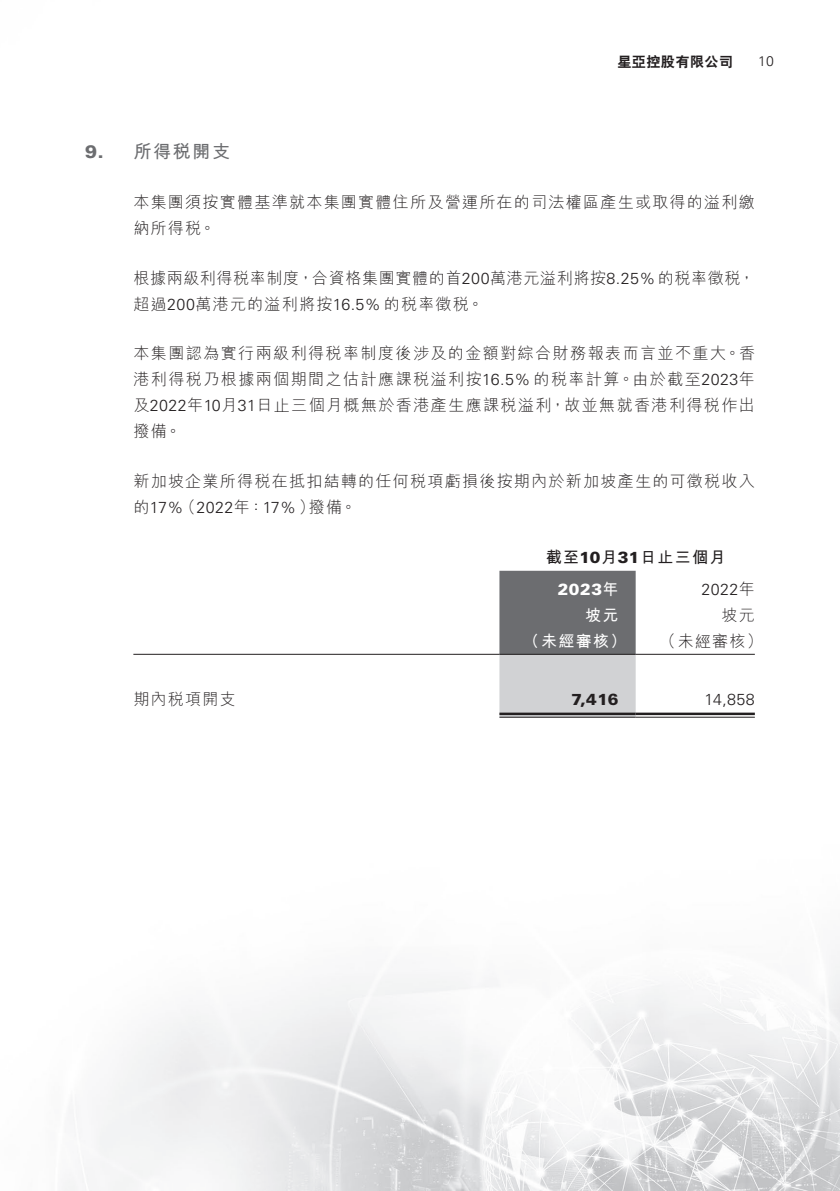
<style>
.page{position:relative;width:840px;height:1191px;background:#fff}
.page>*{position:absolute;margin:0;border:0;box-sizing:border-box;transform-origin:0 0}
.t1{font:700 18px "M Hei HK";letter-spacing:.09em;color:#6c6d70}
.t2{font:300 16px/26px "M Hei HK";letter-spacing:.08em;color:#231f20}
.t3{font:300 16px/26px "M Hei HK";letter-spacing:.04em;color:#231f20}
.t4{font:300 16px "Univers LT Std";letter-spacing:.03em;color:#231f20}
.t5{font:700 16px "M Hei HK";letter-spacing:.085em;color:#231f20}
.t6{font:700 16px "M Hei HK";letter-spacing:.085em;color:#fff}
.t7{font:900 16px "Univers LT Std";color:#fff}
.t8{font:900 16px "Univers LT Std";color:#231f20}
.t9{font:800 14px "C Hei 2 HK";letter-spacing:.04em;color:#231f20}
.t10{font:300 14px "Univers LT Std";color:#231f20}
.s1{font-family:"Univers LT Std";font-weight:900}
.s2{font-family:"Univers LT Std"}
.s3{font-family:"M Hei HK"}
.s4{font-family:"M Hei HK";font-weight:700}
</style>
<div class="page">
<img style="left:63px;top:570px;width:776px;height:621px">
<svg style="left:499px;top:571px;width:136px;height:146px;background:#96979a"></svg>
<hr style="left:133px;top:654px;width:366px;height:1px;background:#231f20">
<hr style="left:499px;top:654px;width:136px;height:1px;background:#231f20">
<hr style="left:635px;top:654px;width:119px;height:1px;background:#231f20">
<hr style="left:499px;top:712px;width:136px;height:3px;background:#231f20">
<hr style="left:499px;top:717px;width:136px;height:1px;background:#231f20">
<hr style="left:635px;top:712px;width:119px;height:3px;background:#231f20">
<hr style="left:635px;top:717px;width:119px;height:1px;background:#231f20">
<p class="t9" style="left:617px;top:55px;width:117px">星亞控股有限公司</p>
<p class="t10" style="left:757px;top:53px;width:18px">10</p>
<p class="t1" style="left:85px;top:138px;width:146px"><span class="s1">9.</span> 所得稅開支</p>
<p class="t2" style="left:133px;top:189px;width:622px">本集團須按實體基準就本集團實體住所及營運所在的司法權區產生或取得的溢利繳納所得稅。</p>
<p class="t3" style="left:133px;top:264px;width:622px">根據兩級利得稅率制度，合資格集團實體的首<span class="s2">200</span>萬港元溢利將按<span class="s2">8.25%</span>的稅率徵稅，超過<span class="s2">200</span>萬港元的溢利將按<span class="s2">16.5%</span>的稅率徵稅。</p>
<p class="t2" style="left:133px;top:340px;width:622px;text-align:justify">本集團認為實行兩級利得稅率制度後涉及的金額對綜合財務報表而言並不重大。香港利得稅乃根據兩個期間之估計應課稅溢利按<span class="s2">16.5%</span>的稅率計算。由於截至<span class="s2">2023</span>年及<span class="s2">2022</span>年<span class="s2">10</span>月<span class="s2">31</span>日止三個月概無於香港產生應課稅溢利，故並無就香港利得稅作出撥備。</p>
<p class="t2" style="left:133px;top:468px;width:622px">新加坡企業所得稅在抵扣結轉的任何稅項虧損後按期內於新加坡產生的可徵稅收入</p>
<p class="t4" style="left:133px;top:498px;width:224px"><span class="s3">的</span>17%<span class="s3">（</span>2022<span class="s3">年：</span>17%<span class="s3">）撥備。</span></p>
<p class="t5" style="left:545px;top:545px;width:181px">截至<span class="s1">10</span>月<span class="s1">31</span>日止三個月</p>
<p class="t7" style="left:557px;top:579px;width:62px">2023<span class="s4">年</span></p>
<p class="t4" style="left:701px;top:579px;width:55px">2022<span class="s3">年</span></p>
<p class="t6" style="left:585px;top:603px;width:35px">坡元</p>
<p class="t2" style="left:721px;top:601px;width:35px">坡元</p>
<p class="t6" style="left:522px;top:629px;width:105px">（未經審核）</p>
<p class="t2" style="left:659px;top:627px;width:105px">（未經審核）</p>
<p class="t2" style="left:133px;top:685px;width:104px">期內稅項開支</p>
<p class="t8" style="left:571px;top:689px;width:49px">7,416</p>
<p class="t4" style="left:704px;top:689px;width:52px">14,858</p>
</div>
